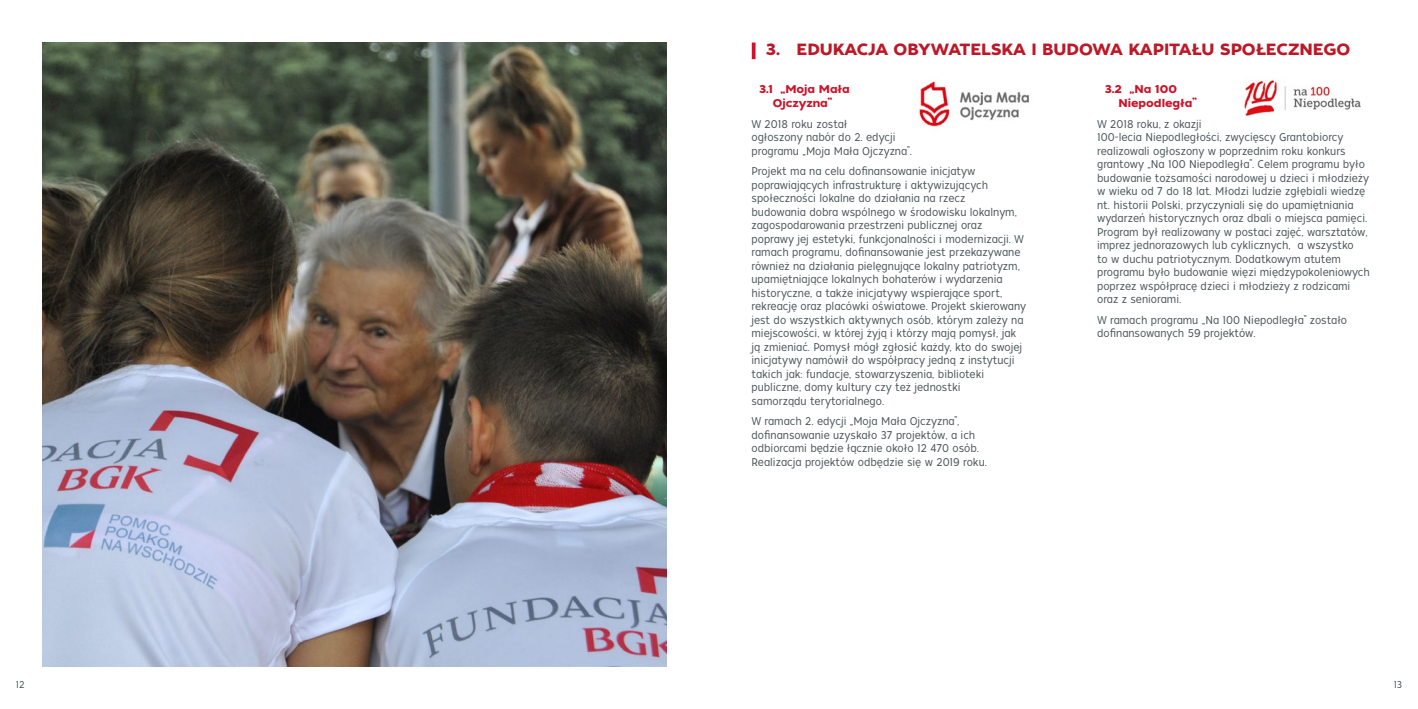
<style>
.page{position:relative;width:1418px;height:709px;background:#fff}
.page>*{position:absolute;margin:0;border:0;box-sizing:border-box;transform-origin:0 0}
.t1{font:16.25px "Tide Sans 600 Bunny";color:#bd1827}
.t2{font:11.25px/13.5px "Tide Sans Cond 300 Lil Kahuna";color:#4b5559}
.t3{font:11.25px/13.5px "Tide Sans 600 Bunny";color:#cd1229;text-align:center}
.t4{font:10px "Tide Sans Cond 300 Lil Kahuna";color:#4b5559}
</style>
<div class="page">
<svg style="left:751px;top:43px;width:4px;height:16px"></svg>
<img style="left:918px;top:81px;width:111px;height:46px">
<img style="left:1244px;top:80px;width:117px;height:36px">
<img style="left:43px;top:43px;width:623px;height:623px">
<h1 class="t1" style="left:765px;top:39px;width:586px">3. EDUKACJA OBYWATELSKA I BUDOWA KAPITAŁU SPOŁECZNEGO</h1>
<p class="t3" style="left:759px;top:83px;width:92px">3.1 „Moja Mała<br>Ojczyzna”</p>
<p class="t2" style="left:751px;top:117px;width:162px">W 2018 roku został<br>ogłoszony nabór do 2. edycji programu „Moja Mała Ojczyzna”.</p>
<p class="t2" style="left:751px;top:165px;width:276px">Projekt ma na celu dofinansowanie inicjatyw poprawiających infrastrukturę i aktywizujących społeczności lokalne do działania na rzecz<br>budowania dobra wspólnego w środowisku lokalnym, zagospodarowania przestrzeni publicznej oraz poprawy jej estetyki, funkcjonalności i modernizacji. W ramach programu, dofinansowanie jest przekazywane również na działania pielęgnujące lokalny patriotyzm, upamiętniające lokalnych bohaterów i wydarzenia historyczne, a także inicjatywy wspierające sport, rekreację oraz placówki oświatowe. Projekt skierowany jest do wszystkich aktywnych osób, którym zależy na miejscowości, w której żyją i którzy mają pomysł, jak ją zmieniać. Pomysł mógł zgłosić każdy, kto do swojej inicjatywy namówił do współpracy jedną z instytucji takich jak: fundacje, stowarzyszenia, biblioteki publiczne, domy kultury czy też jednostki<br>samorządu terytorialnego.</p>
<p class="t2" style="left:751px;top:415px;width:237px">W ramach 2. edycji „Moja Mała Ojczyzna”, dofinansowanie uzyskało 37 projektów, a ich odbiorcami będzie łącznie około 12 470 osób.<br>Realizacja projektów odbędzie się w 2019 roku.</p>
<p class="t3" style="left:1118px;top:83px;width:80px;text-align:left;text-indent:-14px">3.2 „Na 100<br>Niepodległa”</p>
<p class="t2" style="left:1097px;top:117px;width:274px">W 2018 roku, z okazji<br>100-lecia Niepodległości, zwycięscy Grantobiorcy realizowali ogłoszony w poprzednim roku konkurs grantowy „Na 100 Niepodległa”. Celem programu było budowanie tożsamości narodowej u dzieci i młodzieży w wieku od 7 do 18 lat. Młodzi ludzie zgłębiali wiedzę nt. historii Polski, przyczyniali się do upamiętniania wydarzeń historycznych oraz dbali o miejsca pamięci.<br>Program był realizowany w postaci zajęć, warsztatów, imprez jednorazowych lub cyklicznych, a wszystko<br>to w duchu patriotycznym. Dodatkowym atutem programu było budowanie więzi międzypokoleniowych poprzez współpracę dzieci i młodzieży z rodzicami oraz z seniorami.</p>
<p class="t2" style="left:1097px;top:313px;width:251px">W ramach programu „Na 100 Niepodległa” zostało dofinansowanych 59 projektów.</p>
<p class="t4" style="left:16px;top:678px;width:10px">12</p>
<p class="t4" style="left:1393px;top:678px;width:10px">13</p>
</div>
